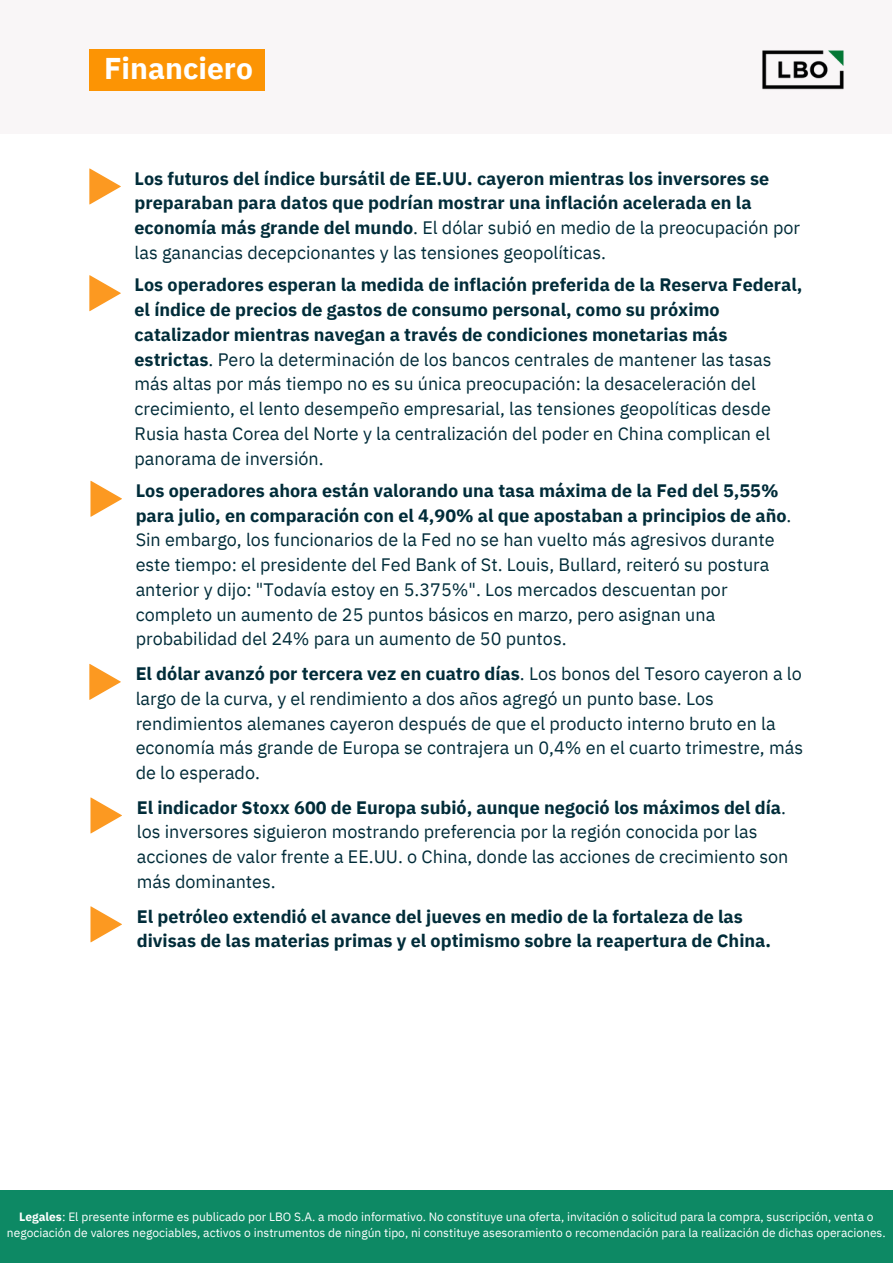
<style>
.page{position:relative;width:893px;height:1264px;background:#fff}
.page>*{position:absolute;margin:0;border:0;box-sizing:border-box;transform-origin:0 0}
.t1{font:700 30px "IBM Plex Sans";color:#fff}
.t2{font:18px/24.8px "IBM Plex Sans";color:#002c39}
.t3{font:700 18px/24.8px "IBM Plex Sans";color:#002c39}
.t4{font:12px/16px "IBM Plex Sans";color:#fff;text-align:center}
.s1{font-weight:400}
.s2{font-weight:700}
</style>
<div class="page">
<div style="left:0;top:0;width:891px;height:133px;background:#f9f6f7"></div>
<div style="left:89px;top:49px;width:176px;height:42px;background:#fc9404"></div>
<svg style="left:89px;top:168px;width:32px;height:36px"></svg>
<div style="left:0;top:1190px;width:892px;height:72px;background:#0d8964"></div>
<svg style="left:89px;top:664px;width:32px;height:36px"></svg>
<svg style="left:89px;top:275px;width:32px;height:36px"></svg>
<svg style="left:90px;top:481px;width:32px;height:36px"></svg>
<img style="left:762px;top:50px;width:82px;height:40px">
<svg style="left:90px;top:797px;width:32px;height:36px"></svg>
<svg style="left:90px;top:906px;width:32px;height:36px"></svg>
<h1 class="t1" style="left:104px;top:49px;width:150px">Financiero</h1>
<p class="t3" style="left:134px;top:165px;width:667px">Los futuros del índice bursátil de EE.UU. cayeron mientras los inversores se preparaban para datos que podrían mostrar una inflación acelerada en la economía más grande del mundo<span class="s1">. El dólar subió en medio de la preocupación por las ganancias decepcionantes y las tensiones geopolíticas.</span></p>
<p class="t2" style="left:134px;top:272px;width:669px"><span class="s2">Los operadores esperan la medida de inflación preferida de la Reserva Federal, el índice de precios de gastos de consumo personal, como su próximo catalizador mientras navegan a través de condiciones monetarias más estrictas</span>. Pero la determinación de los bancos centrales de mantener las tasas más altas por más tiempo no es su única preocupación: la desaceleración del crecimiento, el lento desempeño empresarial, las tensiones geopolíticas desde Rusia hasta Corea del Norte y la centralización del poder en China complican el panorama de inversión.</p>
<p class="t2" style="left:136px;top:478px;width:657px"><span class="s2">Los operadores ahora están valorando una tasa máxima de la Fed del 5,55% para julio, en comparación con el 4,90% al que apostaban a principios de año</span>.<br>Sin embargo, los funcionarios de la Fed no se han vuelto más agresivos durante este tiempo: el presidente del Fed Bank of St. Louis, Bullard, reiteró su postura anterior y dijo: "Todavía estoy en 5.375%". Los mercados descuentan por completo un aumento de 25 puntos básicos en marzo, pero asignan una probabilidad del 24% para un aumento de 50 puntos.</p>
<p class="t2" style="left:136px;top:661px;width:669px"><span class="s2">El dólar avanzó por tercera vez en cuatro días</span>. Los bonos del Tesoro cayeron a lo largo de la curva, y el rendimiento a dos años agregó un punto base. Los rendimientos alemanes cayeron después de que el producto interno bruto en la economía más grande de Europa se contrajera un 0,4% en el cuarto trimestre, más de lo esperado.</p>
<p class="t2" style="left:137px;top:794px;width:653px"><span class="s2">El indicador Stoxx 600 de Europa subió, aunque negoció los máximos del día</span>. los inversores siguieron mostrando preferencia por la región conocida por las acciones de valor frente a EE.UU. o China, donde las acciones de crecimiento son más dominantes.</p>
<p class="t3" style="left:137px;top:903px;width:635px">El petróleo extendió el avance del jueves en medio de la fortaleza de las divisas de las materias primas y el optimismo sobre la reapertura de China.</p>
<p class="t4" style="left:7px;top:1208px;width:880px"><span class="s2">Legales</span>: El presente informe es publicado por LBO S.A. a modo informativo. No constituye una oferta, invitación o solicitud para la compra, suscripción, venta o negociación de valores negociables, activos o instrumentos de ningún tipo, ni constituye asesoramiento o recomendación para la realización de dichas operaciones.</p>
</div>
